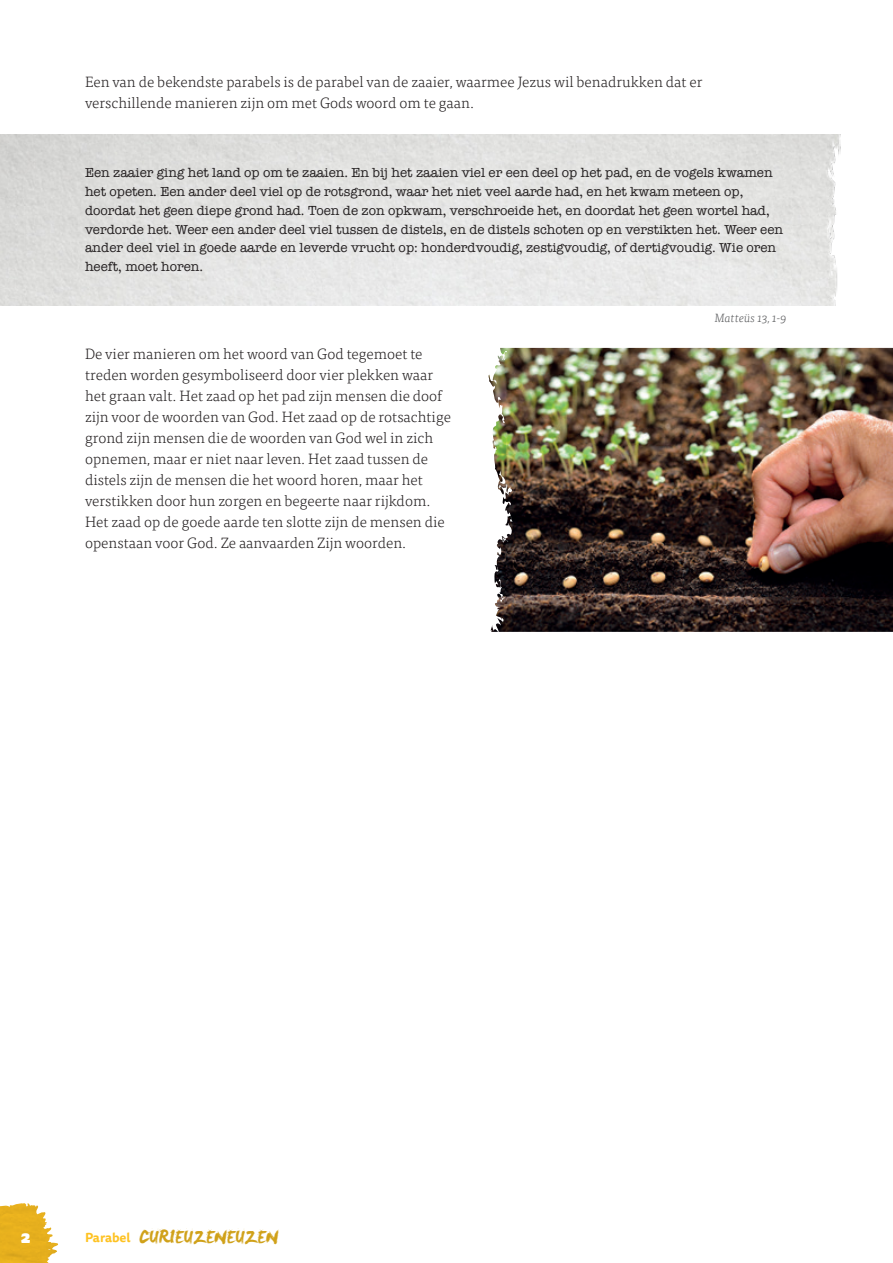
<style>
.page{position:relative;width:893px;height:1263px;background:#fff}
.page>*{position:absolute;margin:0;border:0;box-sizing:border-box;transform-origin:0 0}
.t1{font:17.25px "Levi Re Brushed";color:#d0a119}
.t2{font:900 16.5px "Tisa Sans Pro";color:#fff}
.t3{font:300 15px/21px "Tisa Pro";color:#231f20}
.t4{font:13.5px/18.8px "American Typewriter";color:#231f20}
.t5{font:italic 300 12px "Tisa Pro";color:#57585a}
.s1{font-family:"Tisa Sans Pro";font-weight:700;font-size:12.75px;color:#fec221}
</style>
<div class="page">
<svg style="left:52px;top:1234px;width:6px;height:20px"></svg>
<img style="left:0;top:1203px;width:52px;height:60px">
<img style="left:490px;top:347px;width:403px;height:285px">
<img style="left:488px;top:348px;width:24px;height:197px">
<p class="t3" style="left:85px;top:71px;width:619px">Een van de bekendste parabels is de parabel van de zaaier, waarmee Jezus wil benadrukken dat er verschillende manieren zijn om met Gods woord om te gaan.</p>
<p class="t4" style="left:85px;top:163px;width:700px">Een zaaier ging het land op om te zaaien. En bij het zaaien viel er een deel op het pad, en de vogels kwamen het opeten. Een ander deel viel op de rotsgrond, waar het niet veel aarde had, en het kwam meteen op, doordat het geen diepe grond had. Toen de zon opkwam, verschroeide het, en doordat het geen wortel had, verdorde het. Weer een ander deel viel tussen de distels, en de distels schoten op en verstikten het. Weer een ander deel viel in goede aarde en leverde vrucht op: honderdvoudig, zestigvoudig, of dertigvoudig. Wie oren heeft, moet horen.</p>
<p class="t3" style="left:85px;top:342px;width:367px">De vier manieren om het woord van God tegemoet te treden worden gesymboliseerd door vier plekken waar het graan valt. Het zaad op het pad zijn mensen die doof zijn voor de woorden van God. Het zaad op de rotsachtige grond zijn mensen die de woorden van God wel in zich opnemen, maar er niet naar leven. Het zaad tussen de distels zijn de mensen die het woord horen, maar het verstikken door hun zorgen en begeerte naar rijkdom.<br>Het zaad op de goede aarde ten slotte zijn de mensen die openstaan voor God. Ze aanvaarden Zijn woorden.</p>
<p class="t5" style="left:715px;top:310px;width:73px">Matteüs 13, 1-9</p>
<p class="t2" style="left:21px;top:1224px;width:11px">2</p>
<p class="t1" style="left:85px;top:1226px;width:194px"><span class="s1">Parabel</span> CURIEUZENEUZEN</p>
</div>
